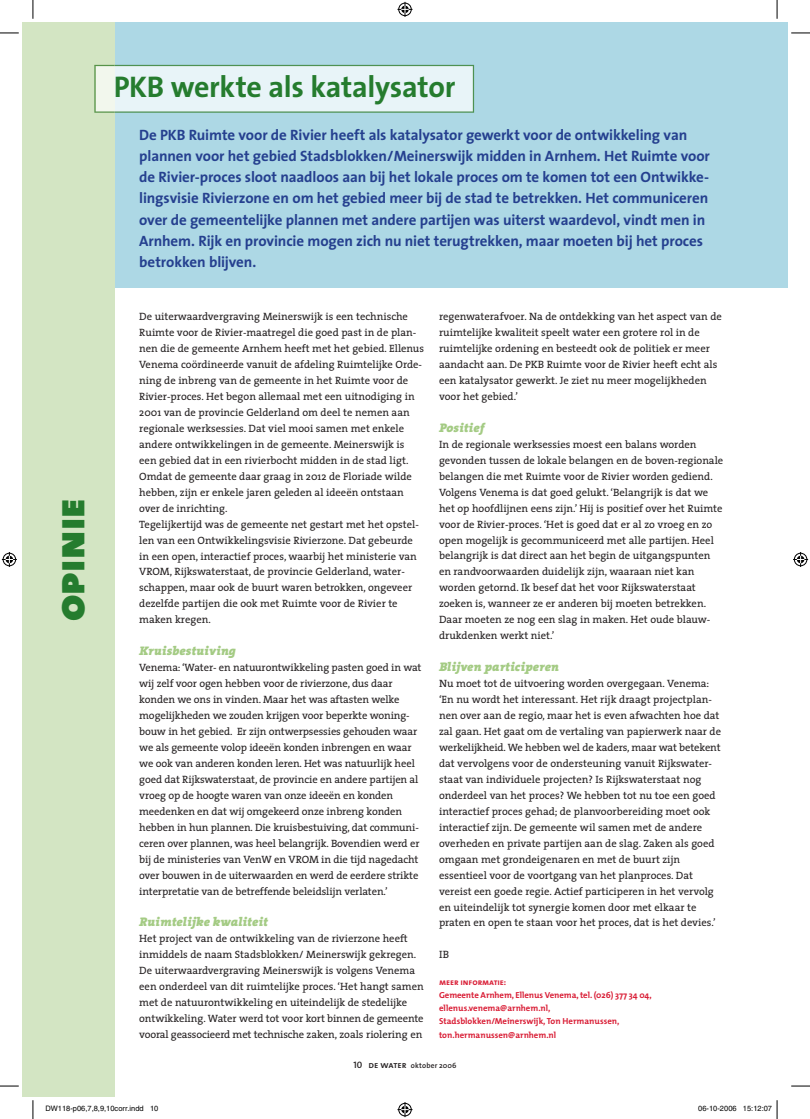
<style>
.page{position:relative;width:810px;height:1119px;background:#fff}
.page>*{position:absolute;margin:0;border:0;box-sizing:border-box;transform-origin:0 0}
.t1{font:42.5px "The Mix Black Caps";letter-spacing:.01em;color:#257c2e}
.t2{font:700 30px "The Sans";letter-spacing:-.01em;color:#257c2e}
.t3{font:700 15px/21.2px "The Sans";letter-spacing:-.005em;color:#25408f}
.t4{font:italic 900 12.5px "The Serif";color:#a4cb84}
.t5{font:10.62px/16px "The Serif";color:#231f20}
.t6{font:700 8.75px/13.1px "The Mix";color:#d91e36}
.t7{font:8.75px "The Mix Bold Caps";letter-spacing:-.01em;color:#d91e36}
.t8{font:7.5px "Helvetica";color:#000}
.t9{font:600 7.5px "The Sans";letter-spacing:.02em;color:#231f20}
.s1{font-family:"The Sans Semi Bold Caps";font-weight:400;font-size:9.38px}
</style>
<div class="page">
<div style="left:22px;top:22px;width:766px;height:266px;background:#add8e5"></div>
<div style="left:22px;top:22px;width:92px;height:1074px;background:#d3e5c3"></div>
<svg style="left:94px;top:65px;width:380px;height:48px;background:#dfeeed"></svg>
<svg style="left:0;top:32px;width:19px;height:2px"></svg>
<svg style="left:791px;top:32px;width:19px;height:2px"></svg>
<svg style="left:0;top:1085px;width:19px;height:1px"></svg>
<svg style="left:791px;top:1085px;width:19px;height:1px"></svg>
<svg style="left:32px;top:0;width:2px;height:19px"></svg>
<svg style="left:32px;top:1100px;width:2px;height:18px"></svg>
<svg style="left:776px;top:0;width:2px;height:19px"></svg>
<svg style="left:397px;top:2px;width:15px;height:15px"></svg>
<svg style="left:397px;top:1102px;width:15px;height:14px"></svg>
<svg style="left:2px;top:552px;width:15px;height:15px"></svg>
<svg style="left:793px;top:552px;width:15px;height:15px"></svg>
<svg style="left:776px;top:1100px;width:2px;height:18px"></svg>
<h2 class="t2" style="left:114px;top:62px;width:343px">PKB werkte als katalysator</h2>
<h1 class="t1" style="left:34px;top:620px;width:124px;rotate:-90deg">opinie</h1>
<p class="t3" style="left:139px;top:123px;width:572px">De PKB Ruimte voor de Rivier heeft als katalysator gewerkt voor de ontwikkeling van plannen voor het gebied Stadsblokken/Meinerswijk midden in Arnhem. Het Ruimte voor de Rivier-proces sloot naadloos aan bij het lokale proces om te komen tot een Ontwikke&shy;lingsvisie Rivierzone en om het gebied meer bij de stad te betrekken. Het communiceren over de gemeentelijke plannen met andere partijen was uiterst waardevol, vindt men in Arnhem. Rijk en provincie mogen zich nu niet terugtrekken, maar moeten bij het proces betrokken blijven.</p>
<p class="t5" style="left:139px;top:308px;width:286px">De uiterwaardvergraving Meinerswijk is een technische Ruimte voor de Rivier-maatregel die goed past in de plan - nen die de gemeente Arnhem heeft met het gebied. Ellenus Venema coördineerde vanuit de afdeling Ruimtelijke Orde - ning de inbreng van de gemeente in het Ruimte voor de Rivier-proces. Het begon allemaal met een uitnodiging in 2001 van de provincie Gelderland om deel te nemen aan regionale werksessies. Dat viel mooi samen met enkele andere ontwikkelingen in de gemeente. Meinerswijk is een gebied dat in een rivierbocht midden in de stad ligt.<br>Omdat de gemeente daar graag in 2012 de Floriade wilde hebben, zijn er enkele jaren geleden al ideeën ontstaan over de inrichting.<br>Tegelijkertijd was de gemeente net gestart met het opstel - len van een Ontwikkelingsvisie Rivierzone. Dat gebeurde in een open, interactief proces, waarbij het ministerie van VROM, Rijkswaterstaat, de provincie Gelderland, water&shy;schappen, maar ook de buurt waren betrokken, ongeveer dezelfde partijen die ook met Ruimte voor de Rivier te maken kregen.</p>
<p class="t4" style="left:139px;top:640px;width:98px">Kruisbestuiving</p>
<p class="t5" style="left:139px;top:659px;width:284px">Venema: ‘Water- en natuurontwikkeling pasten goed in wat wij zelf voor ogen hebben voor de rivierzone, dus daar konden we ons in vinden. Maar het was aftasten welke mogelijkheden we zouden krijgen voor beperkte woning&shy;bouw in het gebied. Er zijn ontwerpsessies gehouden waar we als gemeente volop ideeën konden inbrengen en waar we ook van anderen konden leren. Het was natuurlijk heel goed dat Rijkswaterstaat, de provincie en andere partijen al vroeg op de hoogte waren van onze ideeën en konden meedenken en dat wij omgekeerd onze inbreng konden hebben in hun plannen. Die kruisbestuiving, dat communi&shy;ceren over plannen, was heel belangrijk. Bovendien werd er bij de ministeries van VenW en VROM in die tijd nagedacht over bouwen in de uiterwaarden en werd de eerdere strikte interpretatie van de betreffende beleidslijn verlaten.’</p>
<p class="t4" style="left:139px;top:911px;width:130px">Ruimtelijke kwaliteit</p>
<p class="t5" style="left:139px;top:930px;width:286px">Het project van de ontwikkeling van de rivierzone heeft inmiddels de naam Stadsblokken/ Meinerswijk gekregen.<br>De uiterwaardvergraving Meinerswijk is volgens Venema een onderdeel van dit ruimtelijke proces. ‘Het hangt samen met de natuurontwikkeling en uiteindelijk de stedelijke ontwikkeling. Water werd tot voor kort binnen de gemeente vooral geassocieerd met technische zaken, zoals riolering en</p>
<p class="t5" style="left:439px;top:308px;width:284px">regenwaterafvoer. Na de ontdekking van het aspect van de ruimtelijke kwaliteit speelt water een grotere rol in de ruimtelijke ordening en besteedt ook de politiek er meer aandacht aan. De PKB Ruimte voor de Rivier heeft echt als een katalysator gewerkt. Je ziet nu meer mogelijkheden voor het gebied.’</p>
<p class="t4" style="left:439px;top:417px;width:47px">Positief</p>
<p class="t5" style="left:439px;top:436px;width:286px">In de regionale werksessies moest een balans worden gevonden tussen de lokale belangen en de boven-regionale belangen die met Ruimte voor de Rivier worden gediend.<br>Volgens Venema is dat goed gelukt. ‘Belangrijk is dat we het op hoofdlijnen eens zijn.’ Hij is positief over het Ruimte voor de Rivier-proces. ‘Het is goed dat er al zo vroeg en zo open mogelijk is gecommuniceerd met alle partijen. Heel belangrijk is dat direct aan het begin de uitgangspunten en randvoorwaarden duidelijk zijn, waaraan niet kan worden getornd. Ik besef dat het voor Rijkswaterstaat zoeken is, wanneer ze er anderen bij moeten betrekken.<br>Daar moeten ze nog een slag in maken. Het oude blauw&shy;drukdenken werkt niet.’</p>
<p class="t4" style="left:439px;top:656px;width:122px">Blijven participeren</p>
<p class="t5" style="left:439px;top:675px;width:283px">Nu moet tot de uitvoering worden overgegaan. Venema: ‘En nu wordt het interessant. Het rijk draagt projectplan&shy;nen over aan de regio, maar het is even afwachten hoe dat zal gaan. Het gaat om de vertaling van papierwerk naar de werkelijkheid. We hebben wel de kaders, maar wat bete kent dat vervolgens voor de ondersteuning vanuit Rijkswater&shy;staat van individuele projecten? Is Rijkswaterstaat nog onderdeel van het proces? We hebben tot nu toe een goed interactief proces gehad; de planvoorbereiding moet ook interactief zijn. De gemeente wil samen met de andere overheden en private partijen aan de slag. Zaken als goed omgaan met grondeigenaren en met de buurt zijn essentieel voor de voortgang van het planproces. Dat vereist een goede regie. Actief participeren in het vervolg en uiteindelijk tot synergie komen door met elkaar te praten en open te staan voor het proces, dat is het devies.’</p>
<p class="t5" style="left:439px;top:946px;width:11px">IB</p>
<p class="t7" style="left:439px;top:974px;width:69px">meer informatie:</p>
<p class="t6" style="left:439px;top:988px;width:214px">Gemeente Arnhem, Ellenus Venema, tel. (026) 377 34 04, ellenus.venema@arnhem.nl, Stadsblokken/Meinerswijk, Ton Hermanussen, ton.hermanussen@arnhem.nl</p>
<p class="t9" style="left:353px;top:1058px;width:105px"><span class="s1">10 de water</span> oktober 2006</p>
<p class="t8" style="left:45px;top:1104px;width:114px">DW118-p06,7,8,9,10corr.indd 10</p>
<p class="t8" style="left:698px;top:1104px;width:75px">06-10-2006 15:12:07</p>
</div>
